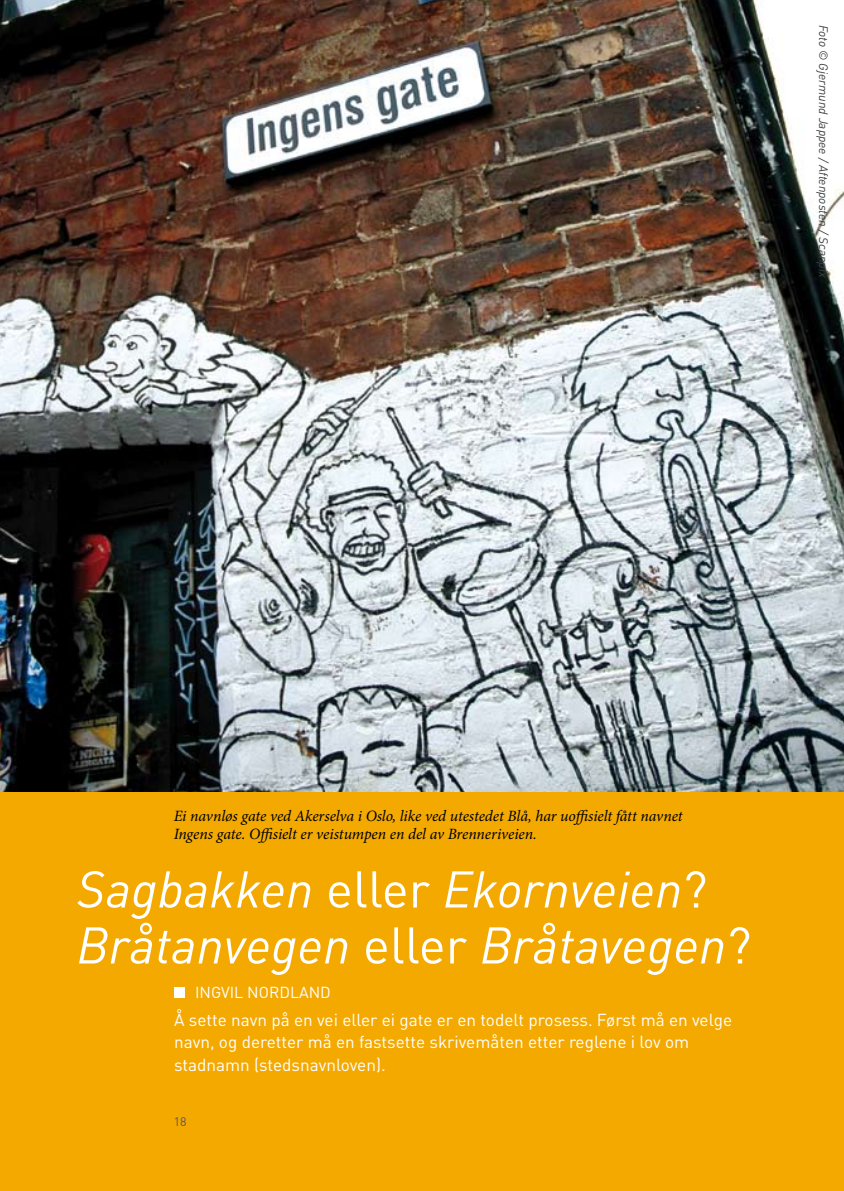
<style>
.page{position:relative;width:844px;height:1191px;background:#fff}
.page>*{position:absolute;margin:0;border:0;box-sizing:border-box;transform-origin:0 0}
.t1{font:italic 50.75px/56px "DIN";color:#fff}
.t2{font:17.15px/22.8px "DIN";color:#fff}
.t3{font:italic 15.75px/17.5px "Minion Pro";letter-spacing:-.005em;color:#000}
.t4{font:15.75px "DIN";color:#fff}
.t5{font:italic 12.25px "DIN";color:#3e3e40}
.t6{font:12.25px "DIN";color:#58585a}
.s1{font-style:normal}
</style>
<div class="page">
<div style="left:0;top:753px;width:843px;height:438px;background:#f4a900"></div>
<div style="left:174px;top:987px;width:11px;height:10px;background:#fff"></div>
<img style="left:0;top:0;width:843px;height:791px">
<p class="t5" style="left:831px;top:25px;width:254px;rotate:90deg">Foto © Gjermund Jappee / Aftenposten / Scanpix</p>
<p class="t3" style="left:174px;top:807px;width:510px">Ei navnløs gate ved Akerselva i Oslo, like ved utestedet Blå, har uoffisielt fått navnet<br>Ingens gate. Offisielt er veistumpen en del av Brenneriveien.</p>
<h1 class="t1" style="left:76px;top:860px;width:676px">Sagbakken <span class="s1">eller</span> Ekornveien<span class="s1">?<br></span>Bråtanvegen <span class="s1">eller</span> Bråtavegen<span class="s1">?</span></h1>
<p class="t4" style="left:195px;top:982px;width:134px">I NGVIL NORDLAND</p>
<p class="t2" style="left:174px;top:1007px;width:559px">Å sette navn på en vei eller ei gate er en todelt prosess. Først må en velge navn, og deretter må en fastsette skrivemåten etter reglene i lov om stadnamn (stedsnavnloven).</p>
<p class="t6" style="left:174px;top:1113px;width:14px">18</p>
</div>
